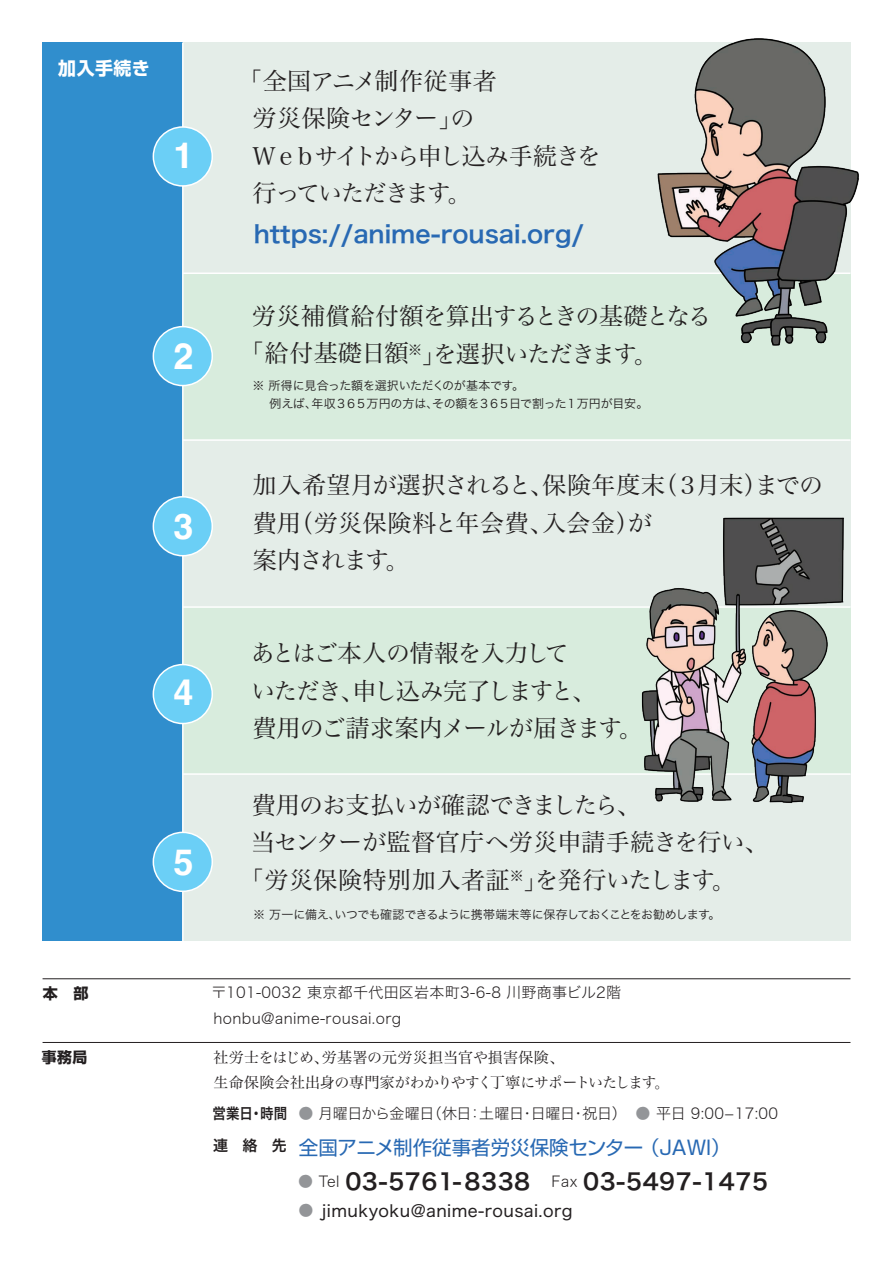
<style>
.page{position:relative;width:893px;height:1263px;background:#fff}
.page>*{position:absolute;margin:0;border:0;box-sizing:border-box;transform-origin:0 0}
.t1{font:700 36px "Helvetica";color:#fff}
.t2{font:24px/37.5px "Hira Min Std W3";letter-spacing:-.035em;color:#231f20}
.t3{font:24px/37.5px "Hira Min Std W3";letter-spacing:.02em;color:#231f20}
.t4{font:24px/37.5px "Hira Min Std W3";letter-spacing:-.085em;color:#231f20}
.t5{font:24px/37.5px "Hira Min Std W3";letter-spacing:-.055em;color:#231f20}
.t6{font:24px "Hira Kaku Std W6";color:#2869b3}
.t7{font:24px "Hira Min Std W3";color:#231f20}
.t8{font:24px "Hira Min Std W3";letter-spacing:.025em;color:#231f20}
.t9{font:22.5px "Hira Kaku Std W6";letter-spacing:.025em;color:#231f20}
.t10{font:19.5px "Shin Go Pro";color:#2869b3}
.t11{font:700 18px "Shin Go Pro";letter-spacing:.025em;color:#fff}
.t12{font:16.5px "Hira Kaku Std W4";letter-spacing:.025em;color:#231f20}
.t13{font:15px/25.5px "Hira Min Std W3";letter-spacing:-.01em;color:#231f20}
.t14{font:15px/26px "Hira Kaku Std W2";letter-spacing:.025em;color:#231f20}
.t15{font:15px "Hira Kaku Std W2";letter-spacing:-.025em;color:#231f20}
.t16{font:700 15px "Shin Go Pro";color:#231f20}
.t17{font:15px "Hira Kaku Std W6";color:#231f20}
.t18{font:12px/18px "Hira Kaku Std W3";letter-spacing:-.03em;color:#231f20}
.s1{font-family:"Hira Kaku Std W6"}
.s2{color:#939598}
.s3{font-family:"Hira Kaku Std W2";font-size:15px;color:#939598}
.s4{font-family:"Hira Kaku Std W2";font-size:15px}
.s5{font-size:15px;color:#939598}
</style>
<div class="page">
<div style="left:43px;top:42px;width:140px;height:899px;background:#308ecd"></div>
<div style="left:183px;top:273px;width:667px;height:167px;background:#d8ecdd"></div>
<div style="left:183px;top:440px;width:667px;height:167px;background:#e4ede8"></div>
<div style="left:183px;top:774px;width:667px;height:167px;background:#e4ede8"></div>
<div style="left:183px;top:42px;width:667px;height:231px;background:#e4ede8"></div>
<div style="left:183px;top:607px;width:667px;height:167px;background:#d8ecdd"></div>
<hr style="left:182px;top:42px;width:2px;height:899px;background:#fff">
<hr style="left:183px;top:272px;width:667px;height:2px;background:#fff">
<hr style="left:183px;top:439px;width:667px;height:2px;background:#fff">
<hr style="left:183px;top:606px;width:667px;height:2px;background:#fff">
<hr style="left:183px;top:773px;width:667px;height:2px;background:#fff">
<img style="left:626px;top:510px;width:225px;height:301px">
<div style="left:153px;top:127px;width:59px;height:59px;background:#6bcff6;border-radius:50%"></div>
<div style="left:153px;top:126px;width:60px;height:61px;border:2px solid #fff;border-radius:50%"></div>
<div style="left:153px;top:327px;width:59px;height:59px;background:#6bcff6;border-radius:50%"></div>
<div style="left:153px;top:326px;width:60px;height:60px;border:2px solid #fff;border-radius:50%"></div>
<div style="left:153px;top:497px;width:59px;height:59px;background:#6bcff6;border-radius:50%"></div>
<div style="left:153px;top:496px;width:60px;height:60px;border:2px solid #fff;border-radius:50%"></div>
<div style="left:153px;top:665px;width:59px;height:58px;background:#6bcff6;border-radius:50%"></div>
<div style="left:153px;top:664px;width:60px;height:60px;border:2px solid #fff;border-radius:50%"></div>
<div style="left:153px;top:832px;width:59px;height:59px;background:#6bcff6;border-radius:50%"></div>
<div style="left:153px;top:832px;width:60px;height:60px;border:2px solid #fff;border-radius:50%"></div>
<img style="left:630px;top:38px;width:229px;height:317px">
<hr style="left:43px;top:978px;width:807px;height:1px;background:#231f20">
<hr style="left:43px;top:1042px;width:807px;height:1px;background:#231f20">
<h3 class="t11" style="left:58px;top:54px;width:93px">加入手続き</h3>
<h1 class="t1" style="left:174px;top:134px;width:22px">1</h1>
<h1 class="t1" style="left:174px;top:334px;width:22px">2</h1>
<h1 class="t1" style="left:174px;top:504px;width:22px">3</h1>
<h1 class="t1" style="left:174px;top:671px;width:22px">4</h1>
<h1 class="t1" style="left:174px;top:840px;width:22px">5</h1>
<h2 class="t4" style="left:252px;top:61px;width:350px;text-indent:-14px">「全国アニメ制作従事者<br>労災保険センター」の<br>Ｗｅｂサイトから申し込み手続きを行っていただきます。</h2>
<h2 class="t6" style="left:254px;top:215px;width:332px">https://anime-rousai.org/</h2>
<h2 class="t2" style="left:240px;top:297px;width:473px;text-indent:12px">労災補償給付額を算出するときの基礎となる「給付基礎日額<sup>※</sup>」を選択いただきます。</h2>
<p class="t18" style="left:253px;top:377px;width:397px">※ 所得に見合った額を選択いただくのが基本です。<br>　 例えば、年収３６５万円の方は、その額を３６５日で割った１万円が目安。</p>
<h2 class="t3" style="left:253px;top:466px;width:572px">加入希望月が選択されると、保険年度末（３月末）までの費用（労災保険料と年会費、入会金）が<br>案内されます。</h2>
<h2 class="t5" style="left:251px;top:634px;width:393px">あとはご本人の情報を入力して<br>いただき、申し込み完了しますと、<br>費用のご請求案内メールが届きます。</h2>
<h2 class="t2" style="left:252px;top:785px;width:391px">費用のお支払いが確認できましたら、</h2>
<h2 class="t7" style="left:251px;top:825px;width:519px">当センターが監督官庁へ労災申請手続きを行い、</h2>
<h2 class="t8" style="left:240px;top:863px;width:497px">「労災保険特別加入者証<sup>※</sup>」を発行いたします。</h2>
<p class="t18" style="left:253px;top:905px;width:469px">※ 万一に備え、いつでも確認できるように携帯端末等に保存しておくことをお勧めします。</p>
<p class="t16" style="left:43px;top:981px;width:47px">本　部</p>
<p class="t14" style="left:212px;top:979px;width:411px">〒101-0032 東京都千代田区岩本町3-6-8 川野商事ビル2階honbu@anime-rousai.org</p>
<p class="t13" style="left:213px;top:1044px;width:458px">社労士をはじめ、労基署の元労災担当官や損害保険、<br>生命保険会社出身の専門家がわかりやすく丁寧にサポートいたします。</p>
<p class="t15" style="left:212px;top:1102px;width:567px"><span class="s1">営業日・時間</span> <span class="s2">●</span> 月曜日から金曜日（休日：土曜日・日曜日・祝日） <span class="s2">●</span> 平日 9:00-17:00</p>
<p class="t17" style="left:213px;top:1134px;width:75px">連 絡 先</p>
<h3 class="t10" style="left:299px;top:1132px;width:433px">全国アニメ制作従事者労災保険センター （JAWI）</h3>
<h3 class="t9" style="left:298px;top:1164px;width:471px"><span class="s3">●</span> <span class="s4">Tel</span> 03-5761-8338<span class="s4">　 Fax</span> 03-5497-1475</h3>
<h3 class="t12" style="left:298px;top:1198px;width:276px"><span class="s5">●</span> jimukyoku@anime-rousai.org</h3>
</div>
